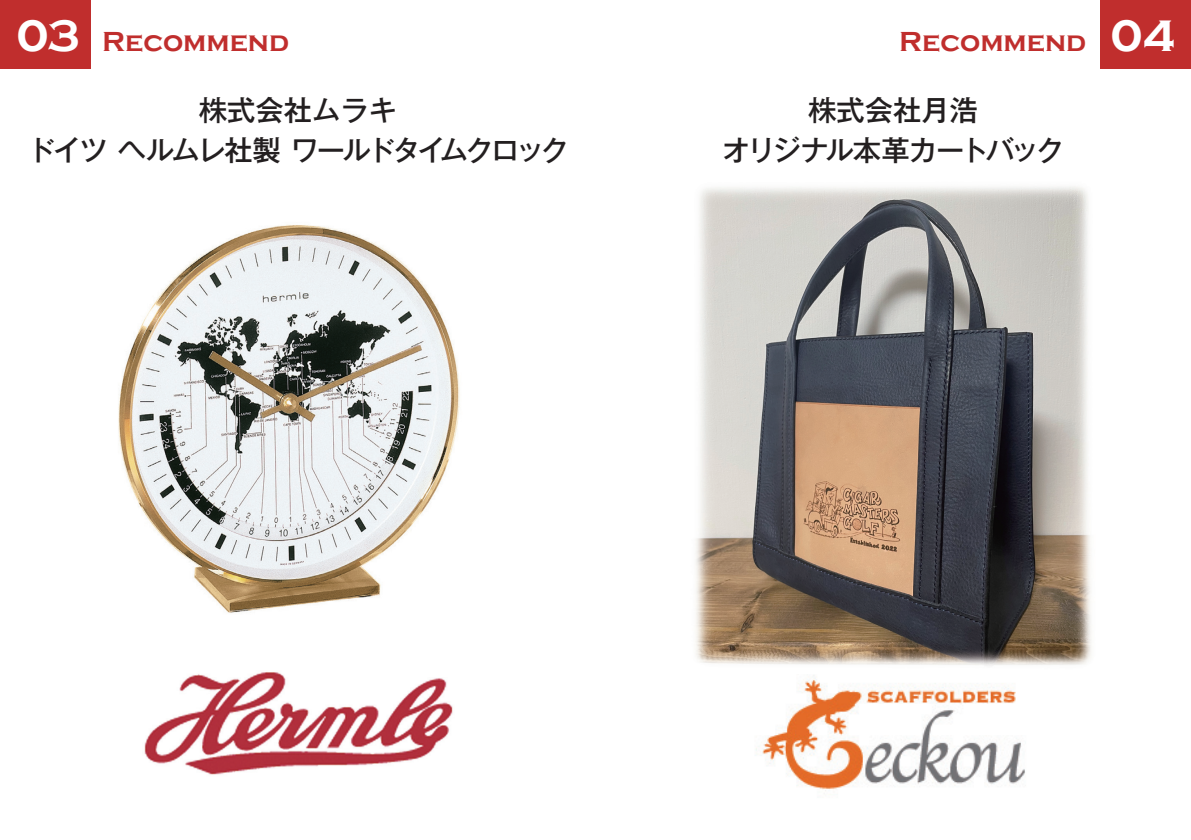
<style>
.page{position:relative;width:1191px;height:840px;background:#fff}
.page>*{position:absolute;margin:0;border:0;box-sizing:border-box;transform-origin:0 0}
.t1{font:500 28.4px/39.6px "Gothic MB101 Pro";letter-spacing:-.085em;color:#231f20;text-align:center}
.t2{font:700 28.4px "Copperplate Gothic";color:#c02e2d}
.t3{font:500 28.4px/39.6px "Gothic MB101 Pro";letter-spacing:-.11em;color:#231f20;text-align:center}
.s1{font-size:45.4px;color:#fff}
</style>
<div class="page">
<img style="left:118px;top:225px;width:342px;height:388px">
<img style="left:144px;top:672px;width:309px;height:103px">
<img style="left:756px;top:675px;width:269px;height:116px">
<div style="left:0;top:0;width:91px;height:68px;background:#c02e2d"></div>
<div style="left:1100px;top:0;width:91px;height:68px;background:#c02e2d"></div>
<img style="left:695px;top:186px;width:396px;height:480px">
<p class="t2" style="left:16px;top:25px;width:274px"><span class="s1">03</span> Recommend</p>
<p class="t2" style="left:899px;top:25px;width:277px">Recommend <span class="s1">04</span></p>
<p class="t1" style="left:27px;top:87px;width:543px">株式会社ムラキ<br>ドイツ ヘルムレ社製 ワールドタイムクロック</p>
<p class="t3" style="left:722px;top:87px;width:343px">株式会社⽉浩<br>オリジナル本⾰カートバック</p>
</div>
